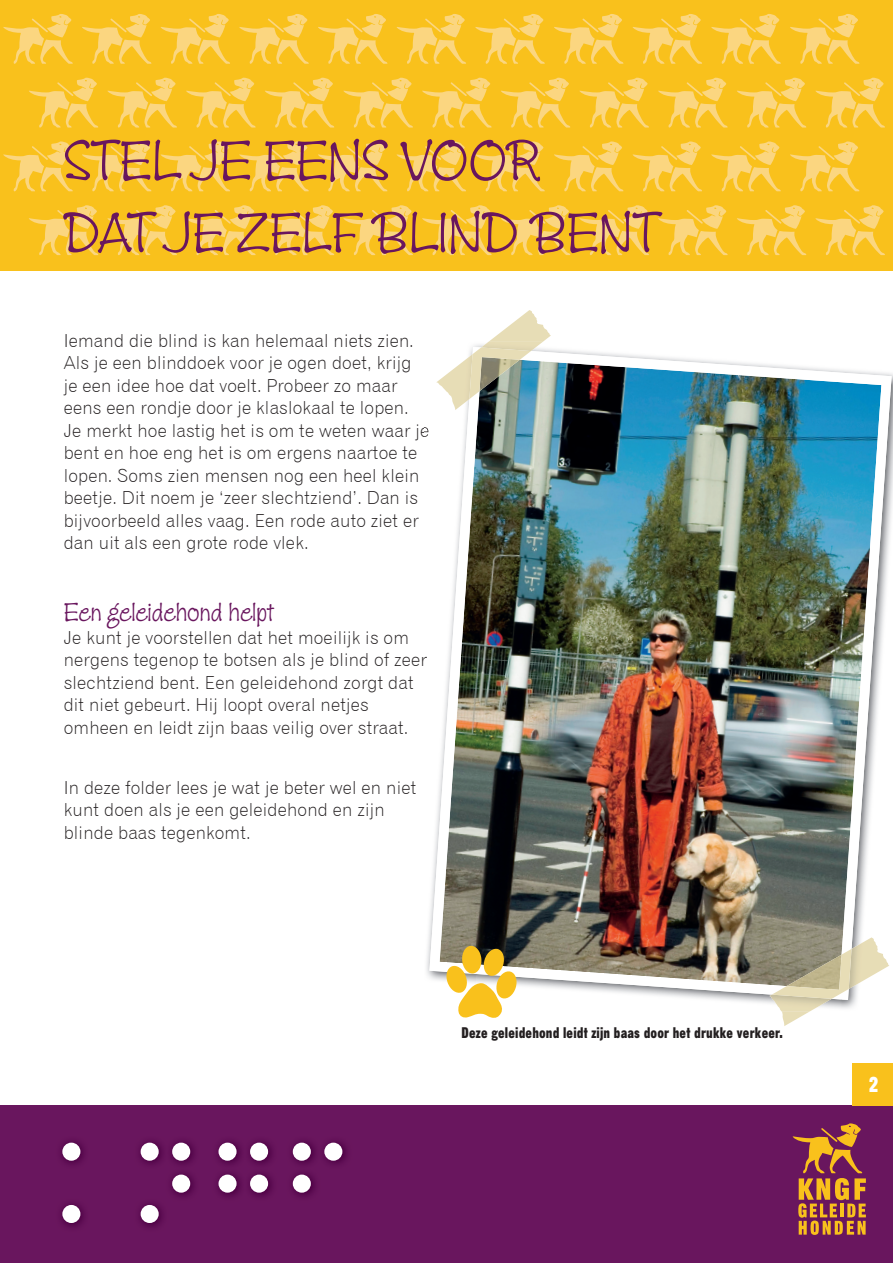
<style>
.page{position:relative;width:893px;height:1263px;background:#fff}
.page>*{position:absolute;margin:0;border:0;box-sizing:border-box;transform-origin:0 0}
.t1{font:58.5px/72px "Zipty Do Std";color:#69165e}
.t2{font:27px "Zipty Do Std";color:#69165e}
.t3{font:21px "Gothic Thirteen";color:#fff}
.t4{font:18px/22.5px "Gothic 720 BT Light B";letter-spacing:.01em;color:#231f20}
.t5{font:15px "Gothic Thirteen";letter-spacing:.01em;color:#231f20}
</style>
<div class="page">
<div style="left:0;top:1106px;width:893px;height:157px;background:#69165e"></div>
<div style="left:0;top:0;width:893px;height:270px;background:#f9c11c"></div>
<svg style="left:3px;top:14px;width:70px;height:50px"></svg>
<svg style="left:82px;top:14px;width:69px;height:50px"></svg>
<svg style="left:160px;top:14px;width:70px;height:50px"></svg>
<svg style="left:239px;top:14px;width:70px;height:50px"></svg>
<svg style="left:318px;top:14px;width:69px;height:50px"></svg>
<svg style="left:396px;top:14px;width:70px;height:50px"></svg>
<svg style="left:475px;top:14px;width:70px;height:50px"></svg>
<svg style="left:554px;top:14px;width:69px;height:50px"></svg>
<svg style="left:632px;top:14px;width:70px;height:50px"></svg>
<svg style="left:711px;top:14px;width:70px;height:50px"></svg>
<svg style="left:790px;top:14px;width:69px;height:50px"></svg>
<svg style="left:3px;top:141px;width:70px;height:50px"></svg>
<svg style="left:82px;top:141px;width:69px;height:50px"></svg>
<svg style="left:160px;top:141px;width:70px;height:50px"></svg>
<svg style="left:239px;top:141px;width:70px;height:50px"></svg>
<svg style="left:318px;top:141px;width:69px;height:50px"></svg>
<svg style="left:396px;top:141px;width:70px;height:50px"></svg>
<svg style="left:475px;top:141px;width:70px;height:50px"></svg>
<svg style="left:554px;top:141px;width:69px;height:50px"></svg>
<svg style="left:632px;top:141px;width:70px;height:50px"></svg>
<svg style="left:711px;top:141px;width:70px;height:50px"></svg>
<svg style="left:790px;top:141px;width:69px;height:50px"></svg>
<svg style="left:29px;top:78px;width:69px;height:50px"></svg>
<svg style="left:107px;top:78px;width:70px;height:50px"></svg>
<svg style="left:186px;top:78px;width:70px;height:50px"></svg>
<svg style="left:265px;top:78px;width:69px;height:50px"></svg>
<svg style="left:343px;top:78px;width:70px;height:50px"></svg>
<svg style="left:422px;top:78px;width:70px;height:50px"></svg>
<svg style="left:501px;top:78px;width:69px;height:50px"></svg>
<svg style="left:579px;top:78px;width:70px;height:50px"></svg>
<svg style="left:658px;top:78px;width:70px;height:50px"></svg>
<svg style="left:737px;top:78px;width:69px;height:50px"></svg>
<svg style="left:815px;top:78px;width:70px;height:50px"></svg>
<svg style="left:29px;top:205px;width:69px;height:50px"></svg>
<svg style="left:107px;top:205px;width:70px;height:50px"></svg>
<svg style="left:186px;top:205px;width:70px;height:50px"></svg>
<svg style="left:265px;top:205px;width:69px;height:50px"></svg>
<svg style="left:343px;top:205px;width:70px;height:50px"></svg>
<svg style="left:422px;top:205px;width:70px;height:50px"></svg>
<svg style="left:501px;top:205px;width:69px;height:50px"></svg>
<svg style="left:579px;top:205px;width:70px;height:50px"></svg>
<svg style="left:658px;top:205px;width:70px;height:50px"></svg>
<svg style="left:737px;top:205px;width:69px;height:50px"></svg>
<svg style="left:815px;top:205px;width:70px;height:50px"></svg>
<svg style="left:792px;top:1123px;width:74px;height:112px"></svg>
<img style="left:61px;top:1141px;width:286px;height:86px">
<div style="left:141px;top:1143px;width:18px;height:18px;background:#fff;border-radius:50%"></div>
<div style="left:141px;top:1205px;width:18px;height:18px;background:#fff;border-radius:50%"></div>
<div style="left:172px;top:1143px;width:18px;height:18px;background:#fff;border-radius:50%"></div>
<div style="left:172px;top:1174px;width:18px;height:19px;background:#fff;border-radius:50%"></div>
<div style="left:62px;top:1143px;width:18px;height:18px;background:#fff;border-radius:50%"></div>
<div style="left:62px;top:1205px;width:18px;height:18px;background:#fff;border-radius:50%"></div>
<div style="left:218px;top:1143px;width:19px;height:18px;background:#fff;border-radius:50%"></div>
<div style="left:218px;top:1174px;width:19px;height:19px;background:#fff;border-radius:50%"></div>
<div style="left:250px;top:1143px;width:18px;height:18px;background:#fff;border-radius:50%"></div>
<div style="left:250px;top:1174px;width:18px;height:19px;background:#fff;border-radius:50%"></div>
<div style="left:293px;top:1143px;width:18px;height:18px;background:#fff;border-radius:50%"></div>
<div style="left:293px;top:1174px;width:18px;height:19px;background:#fff;border-radius:50%"></div>
<div style="left:324px;top:1143px;width:18px;height:18px;background:#fff;border-radius:50%"></div>
<img style="left:842px;top:393px;width:51px;height:616px">
<img style="left:424px;top:427px;width:5px;height:10px">
<img style="left:429px;top:349px;width:463px;height:651px">
<img style="left:436px;top:349px;width:107px;height:61px">
<svg style="left:469px;top:310px;width:82px;height:89px"></svg>
<img style="left:849px;top:937px;width:40px;height:52px">
<svg style="left:781px;top:1011px;width:29px;height:15px"></svg>
<img style="left:769px;top:995px;width:63px;height:16px">
<svg style="left:772px;top:949px;width:79px;height:50px;background:#b5ae92"></svg>
<div style="left:853px;top:1063px;width:40px;height:43px;background:#f9c11c"></div>
<svg style="left:445px;top:945px;width:73px;height:73px"></svg>
<h1 class="t1" style="left:64px;top:125px;width:597px">STEL JE EENS VOOR<br>DAT JE ZELF BLIND BENT</h1>
<p class="t4" style="left:64px;top:329px;width:367px">Iemand die blind is kan helemaal niets zien.<br>Als je een blinddoek voor je ogen doet, krijg je een idee hoe dat voelt. Probeer zo maar eens een rondje door je klaslokaal te lopen.<br>Je merkt hoe lastig het is om te weten waar je bent en hoe eng het is om ergens naartoe te lopen. Soms zien mensen nog een heel klein beetje. Dit noem je ‘zeer slechtziend’. Dan is bijvoorbeeld alles vaag. Een rode auto ziet er dan uit als een grote rode vlek.</p>
<h2 class="t2" style="left:64px;top:596px;width:212px">Een geleidehond helpt</h2>
<p class="t4" style="left:64px;top:626px;width:365px">Je kunt je voorstellen dat het moeilijk is om nergens tegenop te botsen als je blind of zeer slechtziend bent. Een geleidehond zorgt dat dit niet gebeurt. Hij loopt overal netjes omheen en leidt zijn baas veilig over straat.</p>
<p class="t4" style="left:64px;top:776px;width:354px">In deze folder lees je wat je beter wel en niet kunt doen als je een geleidehond en zijn blinde baas tegenkomt.</p>
<p class="t5" style="left:461px;top:1024px;width:323px">Deze geleidehond leidt zijn baas door het drukke verkeer.</p>
<p class="t3" style="left:869px;top:1071px;width:11px">2</p>
</div>
